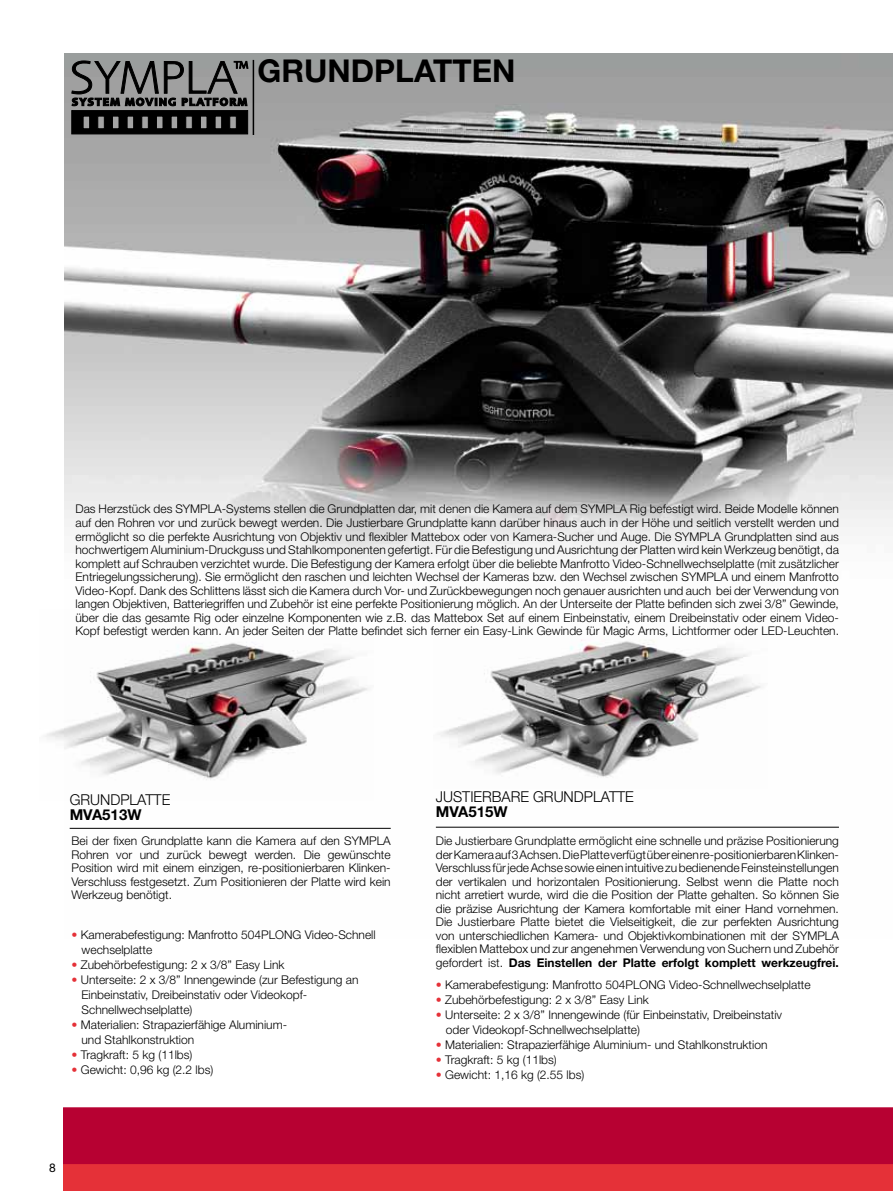
<style>
.page{position:relative;width:893px;height:1191px;background:#fff}
.page>*{position:absolute;margin:0;border:0;box-sizing:border-box;transform-origin:0 0}
.t1{font:700 31.5px "Helvetica Neue LT Std";color:#000}
.t2{font:300 15px "Helvetica Neue LT Std";color:#000}
.t3{font:700 15px "Helvetica Neue LT Std";color:#000}
.t4{font:300 12px/13.5px "Helvetica Neue LT Std";color:#000}
.t5{font:12px "Helvetica Neue LT Std";color:#000}
.s1{font-weight:500;color:#e53138}
.s2{font-weight:700}
</style>
<div class="page">
<div style="left:63px;top:1164px;width:830px;height:27px;background:#e53138"></div>
<div style="left:63px;top:1107px;width:830px;height:57px;background:#b70132"></div>
<img style="left:65px;top:54px;width:828px;height:775px">
<hr style="left:436px;top:827px;width:403px;height:1px;background:#000">
<img style="left:45px;top:609px;width:329px;height:191px">
<img style="left:434px;top:607px;width:333px;height:182px">
<hr style="left:70px;top:828px;width:321px;height:1px;background:#000">
<svg style="left:71px;top:60px;width:177px;height:74px;background:#545454"></svg>
<hr style="left:253px;top:60px;width:1px;height:75px;background:#000">
<h1 class="t1" style="left:258px;top:52px;width:259px">Grundplatten</h1>
<p class="t4" style="left:75px;top:502px;width:765px;text-align:justify">Das Herzstück des SYMPLA-Systems stellen die Grundplatten dar, mit denen die Kamera auf dem SYMPLA Rig befestigt wird. Beide Modelle können auf den Rohren vor und zurück bewegt werden. Die Justierbare Grundplatte kann darüber hinaus auch in der Höhe und seitlich verstellt werden und ermöglicht so die perfekte Ausrichtung von Objektiv und flexibler Mattebox oder von Kamera-Sucher und Auge. Die SYMPLA Grundplatten sind aus hochwertigem Aluminium-Druckguss und Stahlkomponenten gefertigt. Für die Befestigung und Ausrichtung der Platten wird kein Werkzeug benötigt, da komplett auf Schrauben verzichtet wurde. Die Befestigung der Kamera erfolgt über die beliebte Manfrotto Video-Schnellwechselplatte (mit zusätzlicher Entriegelungssicherung). Sie ermöglicht den raschen und leichten Wechsel der Kameras bzw. den Wechsel zwischen SYMPLA und einem Manfrotto Video-Kopf. Dank des Schlittens lässt sich die Kamera durch Vor- und Zurückbewegungen noch genauer ausrichten und auch bei der Verwendung von langen Objektiven, Batteriegriffen und Zubehör ist eine perfekte Positionierung möglich. An der Unterseite der Platte befinden sich zwei 3/8” Gewinde, über die das gesamte Rig oder einzelne Komponenten wie z.B. das Mattebox Set auf einem Einbeinstativ, einem Dreibeinstativ oder einem Video-Kopf befestigt werden kann. An jeder Seiten der Platte befindet sich ferner ein Easy-Link Gewinde für Magic Arms, Lichtformer oder LED-Leuchten.</p>
<p class="t2" style="left:70px;top:790px;width:21px">Grundplatte</p>
<p class="t3" style="left:70px;top:805px;width:73px">MVA513W</p>
<p class="t4" style="left:72px;top:834px;width:321px;text-align:justify">Bei der fixen Grundplatte kann die Kamera auf den SYMPLA Rohren vor und zurück bewegt werden. Die gewünschte Position wird mit einem einzigen, re-positionierbaren Klinken-Verschluss festgesetzt. Zum Positionieren der Platte wird kein Werkzeug benötigt.</p>
<p class="t4" style="left:82px;top:926px;width:296px;line-height:15px;text-indent:-10px"><span class="s1">•</span> Kamerabefestigung: Manfrotto 504PLONG Video-Schnell wechselplatte</p>
<p class="t4" style="left:72px;top:957px;width:214px"><span class="s1">•</span> Zubehörbefestigung: 2 x 3/8” Easy Link</p>
<p class="t4" style="left:82px;top:971px;width:278px;line-height:15px;text-indent:-10px"><span class="s1">•</span> Unterseite: 2 x 3/8” Innengewinde (zur Befestigung an<br>Einbeinstativ, Dreibeinstativ oder Videokopf-<br>Schnellwechselplatte)</p>
<p class="t4" style="left:82px;top:1016px;width:207px;line-height:15px;text-indent:-10px"><span class="s1">•</span> Materialien: Strapazierfähige Aluminium&shy;und Stahlkonstruktion</p>
<p class="t4" style="left:72px;top:1047px;width:122px"><span class="s1">•</span> Tragkraft: 5 kg (11lbs)</p>
<p class="t4" style="left:72px;top:1062px;width:143px"><span class="s1">•</span> Gewicht: 0,96 kg (2.2 lbs)</p>
<p class="t5" style="left:49px;top:1160px;width:8px">8</p>
<p class="t2" style="left:436px;top:787px;width:17px">Justierbare</p>
<p class="t2" style="left:533px;top:787px;width:21px">Grundplatte</p>
<p class="t3" style="left:436px;top:802px;width:73px">MVA515W</p>
<p class="t4" style="left:436px;top:834px;width:405px;text-align:justify">Die Justierbare Grundplatte ermöglicht eine schnelle und präzise Positionierung der Kamera auf 3 Achsen. Die Platte verfügt über einen re-positionierbaren Klinken-Verschluss für jede Achse sowie einen intuitive zu bedienende Feinsteinstellungen der vertikalen und horizontalen Positionierung. Selbst wenn die Platte noch nicht arretiert wurde, wird die die Position der Platte gehalten. So können Sie die präzise Ausrichtung der Kamera komfortable mit einer Hand vornehmen.<br>Die Justierbare Platte bietet die Vielseitigkeit, die zur perfekten Ausrichtung von unterschiedlichen Kamera- und Objektivkombinationen mit der SYMPLA flexiblen Mattebox und zur angenehmen Verwendung von Suchern und Zubehör gefordert ist. <span class="s2">Das Einstellen der Platte erfolgt komplett werkzeugfrei.</span></p>
<p class="t4" style="left:436px;top:977px;width:376px"><span class="s1">•</span> Kamerabefestigung: Manfrotto 504PLONG Video-Schnellwechselplatte</p>
<p class="t4" style="left:436px;top:992px;width:214px"><span class="s1">•</span> Zubehörbefestigung: 2 x 3/8” Easy Link</p>
<p class="t4" style="left:446px;top:1007px;width:338px;line-height:15px;text-indent:-10px"><span class="s1">•</span> Unterseite: 2 x 3/8” Innengewinde (für Einbeinstativ, Dreibeinstativ oder Videokopf-Schnellwechselplatte)</p>
<p class="t4" style="left:436px;top:1037px;width:333px"><span class="s1">•</span> Materialien: Strapazierfähige Aluminium- und Stahlkonstruktion</p>
<p class="t4" style="left:436px;top:1052px;width:122px"><span class="s1">•</span> Tragkraft: 5 kg (11lbs)</p>
<p class="t4" style="left:436px;top:1067px;width:150px"><span class="s1">•</span> Gewicht: 1,16 kg (2.55 lbs)</p>
</div>
